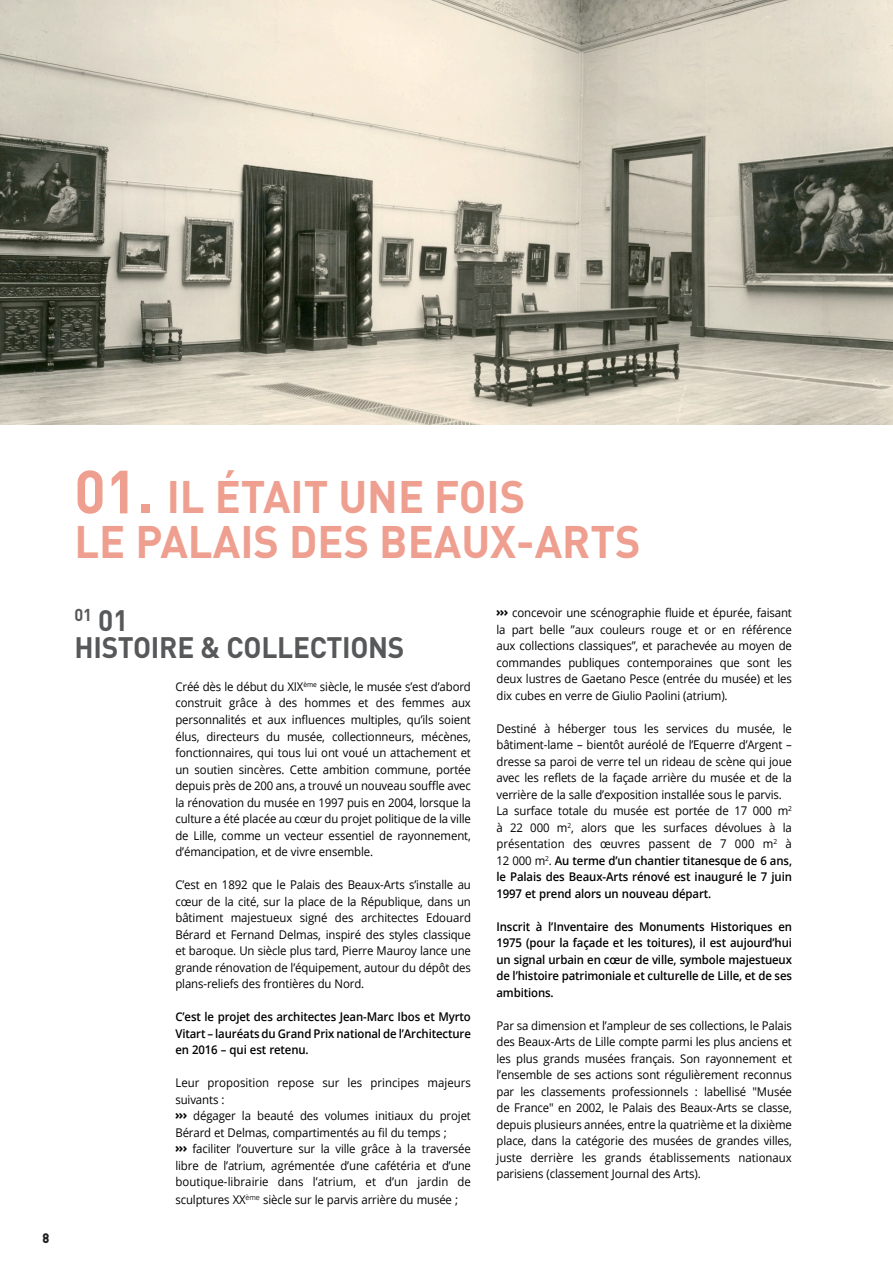
<style>
.page{position:relative;width:893px;height:1263px;background:#fff}
.page>*{position:absolute;margin:0;border:0;box-sizing:border-box;transform-origin:0 0}
.t1{font:700 45px/45px "DIN";color:#ee9f8f;scale:.96 1}
.t2{font:700 29.25px "DIN";letter-spacing:-.01em;color:#57585a;scale:.96 1}
.t3{font:700 17.1px "DIN";color:#57585a;scale:.96 1}
.t4{font:900 13.5px "Lovelo";color:#231f20}
.t5{font:12px/16.5px "Open Sans";letter-spacing:-.01em;color:#000;text-align:justify;scale:.95 1}
.t6{font:600 12px/16.5px "Open Sans";letter-spacing:-.01em;color:#000;text-align:justify;scale:.95 1}
.s1{font-size:60px}
.s2{font-size:29.25px}
.s3{font-family:"Baron Neue";font-weight:900}
.s4{font-weight:600}
</style>
<div class="page">
<img style="left:0;top:0;width:893px;height:425px">
<p class="t4" style="left:43px;top:1230px;width:9px">8</p>
<h1 class="t1" style="left:74px;top:473px;width:591px"><span class="s1">01.</span> IL ÉTAIT UNE FOIS<br>LE PALAIS DES BEAUX-ARTS</h1>
<h3 class="t3" style="left:74px;top:604px;width:58px">01 <span class="s2">01</span></h3>
<h2 class="t2" style="left:74px;top:628px;width:36px">HISTOIRE</h2>
<h2 class="t2" style="left:200px;top:628px;width:149px">&amp; COLLECTIONS</h2>
<p class="t5" style="left:175px;top:678px;width:313px">Créé dès le début du XIX<sup>ème</sup> siècle, le musée s’est d’abord construit grâce à des hommes et des femmes aux personnalités et aux influences multiples, qu’ils soient élus, directeurs du musée, collectionneurs, mécènes, fonctionnaires, qui tous lui ont voué un attachement et un soutien sincères. Cette ambition commune, portée depuis près de 200 ans, a trouvé un nouveau souffle avec la rénovation du musée en 1997 puis en 2004, lorsque la culture a été placée au cœur du projet politique de la ville de Lille, comme un vecteur essentiel de rayonnement, d’émancipation, et de vivre ensemble.</p>
<p class="t5" style="left:175px;top:876px;width:313px">C’est en 1892 que le Palais des Beaux-Arts s’installe au cœur de la cité, sur la place de la République, dans un bâtiment majestueux signé des architectes Edouard Bérard et Fernand Delmas, inspiré des styles classique et baroque. Un siècle plus tard, Pierre Mauroy lance une grande rénovation de l’équipement, autour du dépôt des plans-reliefs des frontières du Nord.</p>
<p class="t6" style="left:175px;top:1008px;width:313px">C’est le projet des architectes Jean-Marc Ibos et Myrto Vitart – lauréats du Grand Prix national de l’Architecture en 2016 – qui est retenu.</p>
<p class="t5" style="left:175px;top:1074px;width:313px;text-align:left">Leur proposition repose sur les principes majeurs suivants :<br><span class="s3">&gt;&gt;&gt;</span> dégager la beauté des volumes initiaux du projet Bérard et Delmas, compartimentés au fil du temps ;<br><span class="s3">&gt;&gt;&gt;</span> faciliter l’ouverture sur la ville grâce à la traversée libre de l’atrium, agrémentée d’une cafétéria et d’une boutique-librairie dans l’atrium, et d’un jardin de</p>
<p class="t5" style="left:175px;top:1191px;width:299px">sculptures XX<sup>ème</sup> siècle sur le parvis arrière du musée ;</p>
<p class="t5" style="left:496px;top:604px;width:313px"><span class="s3">&gt;&gt;&gt;</span> concevoir une scénographie fluide et épurée, faisant la part belle ”aux couleurs rouge et or en référence aux collections classiques”, et parachevée au moyen de commandes publiques contemporaines que sont les deux lustres de Gaetano Pesce (entrée du musée) et les dix cubes en verre de Giulio Paolini (atrium).</p>
<p class="t5" style="left:496px;top:720px;width:313px;text-align:left">Destiné à héberger tous les services du musée, le bâtiment-lame – bientôt auréolé de l’Equerre d’Argent – dresse sa paroi de verre tel un rideau de scène qui joue avec les reflets de la façade arrière du musée et de la verrière de la salle d’exposition installée sous le parvis.<br>La surface totale du musée est portée de 17 000 m<sup>2 </sup>à 22 000 m<sup>2</sup>, alors que les surfaces dévolues à la présentation des œuvres passent de 7 000 m<sup>2</sup> à 12 000 m<sup>2</sup>. <span class="s4">Au terme d’un chantier titanesque de 6 ans, le Palais des Beaux-Arts rénové est inauguré le 7 juin 1997 et prend alors un nouveau départ.</span></p>
<p class="t6" style="left:496px;top:918px;width:313px">Inscrit à l’Inventaire des Monuments Historiques en 1975 (pour la façade et les toitures), il est aujourd’hui un signal urbain en cœur de ville, symbole majestueux de l’histoire patrimoniale et culturelle de Lille, et de ses ambitions.</p>
<p class="t5" style="left:496px;top:1017px;width:313px">Par sa dimension et l’ampleur de ses collections, le Palais des Beaux-Arts de Lille compte parmi les plus anciens et les plus grands musées français. Son rayonnement et l’ensemble de ses actions sont régulièrement reconnus par les classements professionnels : labellisé "Musée de France" en 2002, le Palais des Beaux-Arts se classe, depuis plusieurs années, entre la quatrième et la dixième place, dans la catégorie des musées de grandes villes, juste derrière les grands établissements nationaux parisiens (classement Journal des Arts).</p>
</div>
